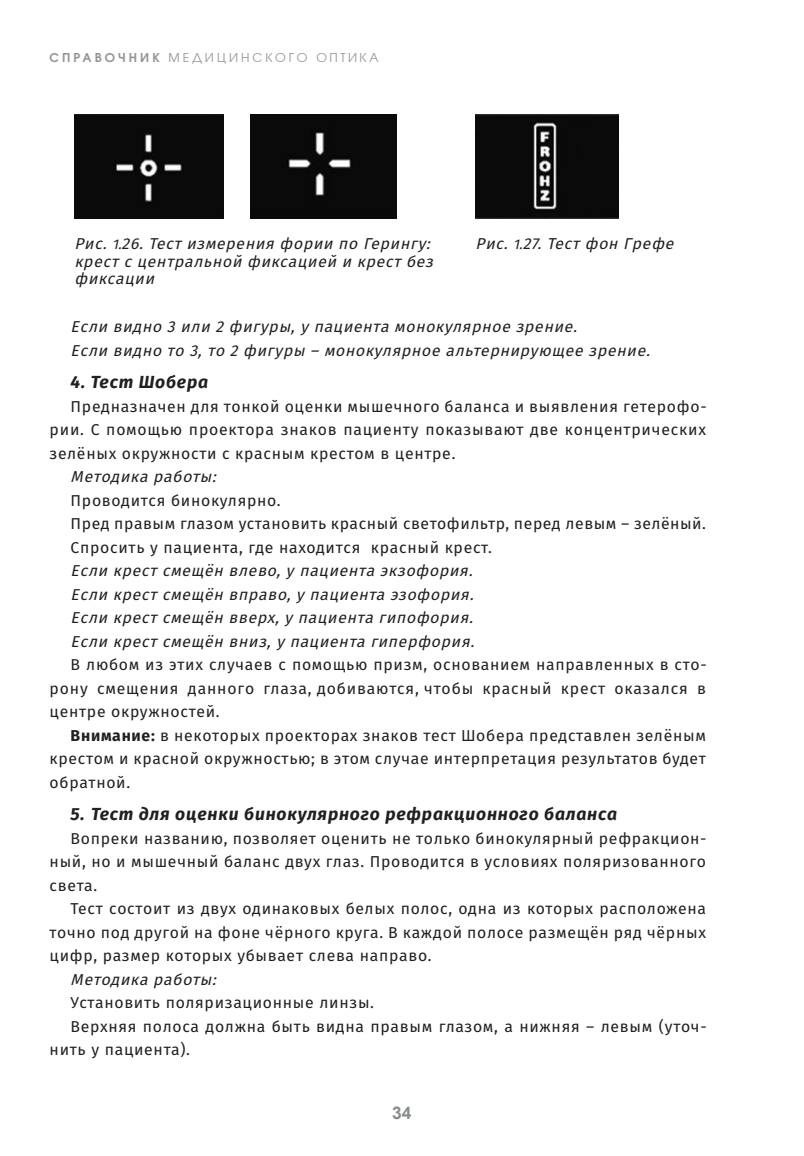
<style>
.page{position:relative;width:804px;height:1156px;background:#fff}
.page>*{position:absolute;margin:0;border:0;box-sizing:border-box;transform-origin:0 0}
.t1{font:italic 700 17.5px "Fira Sans";letter-spacing:.045em;color:#231f20}
.t2{font:700 17.5px "Arial";color:#888c8e}
.t3{font:15.75px/23.4px "Fira Sans";letter-spacing:.045em;color:#231f20;text-align:justify}
.t4{font:italic 15.75px/23.4px "Fira Sans";letter-spacing:.045em;color:#231f20}
.t5{font:12.25px "Avant Garde Gothic C";letter-spacing:.25em;color:#939598}
.s1{font-weight:600}
.s2{font-size:14px}
.s3{font-weight:700}
</style>
<div class="page">
<div style="left:74px;top:114px;width:149px;height:104px;background:#0a0a0a"></div>
<div style="left:250px;top:115px;width:146px;height:103px;background:#0a0a0a"></div>
<img style="left:475px;top:115px;width:143px;height:103px">
<p class="t5" style="left:50px;top:50px;width:330px"><span class="s1">Справочник</span> медицинского оптика</p>
<p class="t4" style="left:74px;top:236px;width:363px;line-height:17.5px">Рис. <span class="s2">1.</span>26. Тест измерения фории по Герингу: крест с центральной фиксацией и крест без фиксации</p>
<p class="t4" style="left:475px;top:233px;width:203px">Рис. <span class="s2">1.</span>27. Тест фон Грефе</p>
<p class="t4" style="left:71px;top:316px;width:584px">Если видно 3 или 2 фигуры, у пациента монокулярное зрение.<br>Если видно то 3, то 2 фигуры – монокулярное альтернирующее зрение.</p>
<p class="t1" style="left:71px;top:375px;width:139px">4. Тест Шобера</p>
<p class="t3" style="left:50px;top:396px;width:658px;text-indent:21px">Предназначен для тонкой оценки мышечного баланса и выявления гетерофо&shy;рии. С помощью проектора знаков пациенту показывают две концентрических зелёных окружности с красным крестом в центре.</p>
<p class="t4" style="left:71px;top:466px;width:150px">Методика работы:</p>
<p class="t3" style="left:71px;top:490px;width:637px;text-align:left">Проводится бинокулярно.<br>Пред правым глазом установить красный светофильтр, перед левым – зелёный.<br>Спросить у пациента, где находится красный крест.</p>
<p class="t4" style="left:71px;top:560px;width:408px;text-align:justify">Если крест смещён влево, у пациента экзофория.<br>Если крест смещён вправо, у пациента эзофория.<br>Если крест смещён вверх, у пациента гипофория.<br>Если крест смещён вниз, у пациента гиперфория.</p>
<p class="t3" style="left:50px;top:654px;width:658px;text-indent:21px">В любом из этих случаев с помощью призм, основанием направленных в сто&shy;рону смещения данного глаза, добиваются, чтобы красный крест оказался в центре окружностей.</p>
<p class="t3" style="left:50px;top:725px;width:658px;text-indent:21px"><span class="s3">Внимание:</span> в некоторых проекторах знаков тест Шобера представлен зелёным крестом и красной окружностью; в этом случае интерпретация результатов будет обратной.</p>
<p class="t1" style="left:71px;top:807px;width:548px">5. Тест для оценки бинокулярного рефракционного баланса</p>
<p class="t3" style="left:50px;top:827px;width:658px;text-indent:21px">Вопреки названию, позволяет оценить не только бинокулярный рефракцион&shy;ный, но и мышечный баланс двух глаз. Проводится в условиях поляризованного света.</p>
<p class="t3" style="left:50px;top:898px;width:658px;text-indent:21px">Тест состоит из двух одинаковых белых полос, одна из которых расположена точно под другой на фоне чёрного круга. В каждой полосе размещён ряд чёрных цифр, размер которых убывает слева направо.</p>
<p class="t4" style="left:71px;top:969px;width:150px">Методика работы:</p>
<p class="t3" style="left:71px;top:992px;width:305px">Установить поляризационные линзы.</p>
<p class="t3" style="left:71px;top:1016px;width:637px">Верхняя полоса должна быть видна правым глазом, а нижняя – левым (уточ-</p>
<p class="t3" style="left:50px;top:1039px;width:142px">нить у пациента).</p>
<p class="t2" style="left:392px;top:1103px;width:21px">34</p>
</div>
